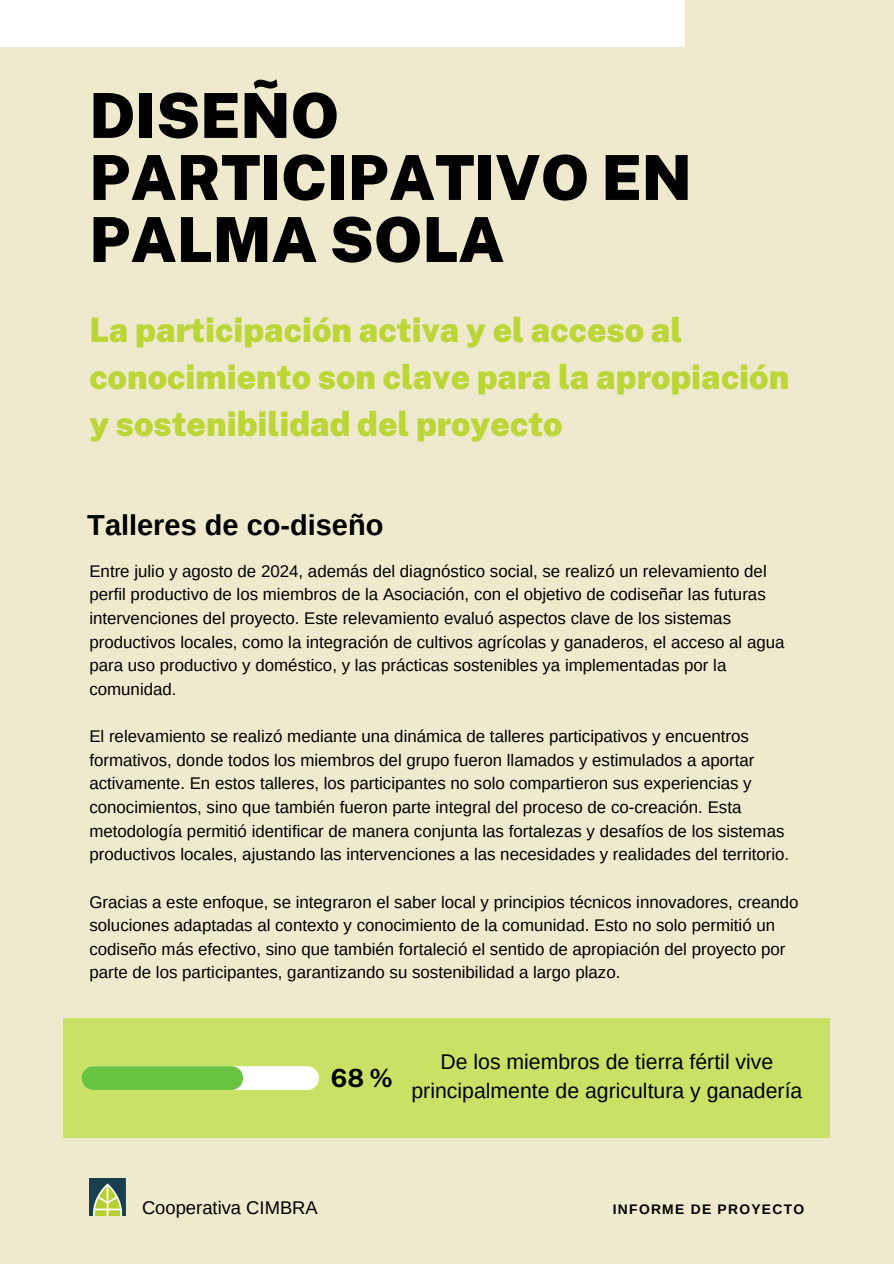
<style>
.page{position:relative;width:894px;height:1264px;background:#fff}
.page>*{position:absolute;margin:0;border:0;box-sizing:border-box;transform-origin:0 0}
.t1{font:900 62.1px/61.9px "Public Sans";color:#000}
.t2{font:900 33.9px/47px "Public Sans";color:#bcd638}
.t3{font:700 28.95px "Arimo";color:#000}
.t4{font:700 25.05px "Public Sans";color:#000}
.t5{font:21.3px/28.8px "Arimo";color:#000;text-align:center}
.t6{font:18.45px "Arimo";color:#000}
.t7{font:16.8px/23.7px "Arimo";color:#000}
.t8{font:700 13.8px "Arimo";letter-spacing:.095em;color:#000}
</style>
<div class="page">
<div style="left:0;top:0;width:893px;height:1263px;background:#efe9ce"></div>
<div style="left:63px;top:1018px;width:767px;height:119px;background:#c9e265"></div>
<div style="left:82px;top:1066px;width:237px;height:23px;background:#fff;border-radius:12px"></div>
<div style="left:82px;top:1066px;width:161px;height:23px;background:#66c440;border-radius:12px"></div>
<div style="left:0;top:0;width:685px;height:47px;background:#fff"></div>
<img style="left:89px;top:1178px;width:36px;height:37px">
<h5 class="t1" style="left:89px;top:84px;width:603px">DISEÑO<br>PARTICIPATIVO EN<br>PALMA SOLA</h5>
<h2 class="t2" style="left:89px;top:306px;width:701px">La participación activa y el acceso al conocimiento son clave para la apropiación y sostenibilidad del proyecto</h2>
<p class="t3" style="left:87px;top:509px;width:297px">Talleres de co-diseño</p>
<h3 class="t7" style="left:89px;top:559px;width:696px">Entre julio y agosto de 2024, además del diagnóstico social, se realizó un relevamiento del perfil productivo de los miembros de la Asociación, con el objetivo de codiseñar las futuras intervenciones del proyecto. Este relevamiento evaluó aspectos clave de los sistemas productivos locales, como la integración de cultivos agrícolas y ganaderos, el acceso al agua para uso productivo y doméstico, y las prácticas sostenibles ya implementadas por la comunidad.</h3>
<h5 class="t7" style="left:89px;top:724px;width:701px">El relevamiento se realizó mediante una dinámica de talleres participativos y encuentros formativos, donde todos los miembros del grupo fueron llamados y estimulados a aportar activamente. En estos talleres, los participantes no solo compartieron sus experiencias y conocimientos, sino que también fueron parte integral del proceso de co-creación. Esta metodología permitió identificar de manera conjunta las fortalezas y desafíos de los sistemas productivos locales, ajustando las intervenciones a las necesidades y realidades del territorio.</h5>
<h5 class="t7" style="left:89px;top:889px;width:710px">Gracias a este enfoque, se integraron el saber local y principios técnicos innovadores, creando soluciones adaptadas al contexto y conocimiento de la comunidad. Esto no solo permitió un codiseño más efectivo, sino que también fortaleció el sentido de apropiación del proyecto por parte de los participantes, garantizando su sostenibilidad a largo plazo.</h5>
<h3 class="t4" style="left:331px;top:1062px;width:64px">68%</h3>
<h5 class="t5" style="left:411px;top:1047px;width:392px">De los miembros de tierra fértil vive principalmente de agricultura y ganadería</h5>
<h4 class="t6" style="left:142px;top:1196px;width:177px">Cooperativa CIMBRA</h4>
<p class="t8" style="left:612px;top:1201px;width:193px">INFORME DE PROYECTO</p>
</div>
